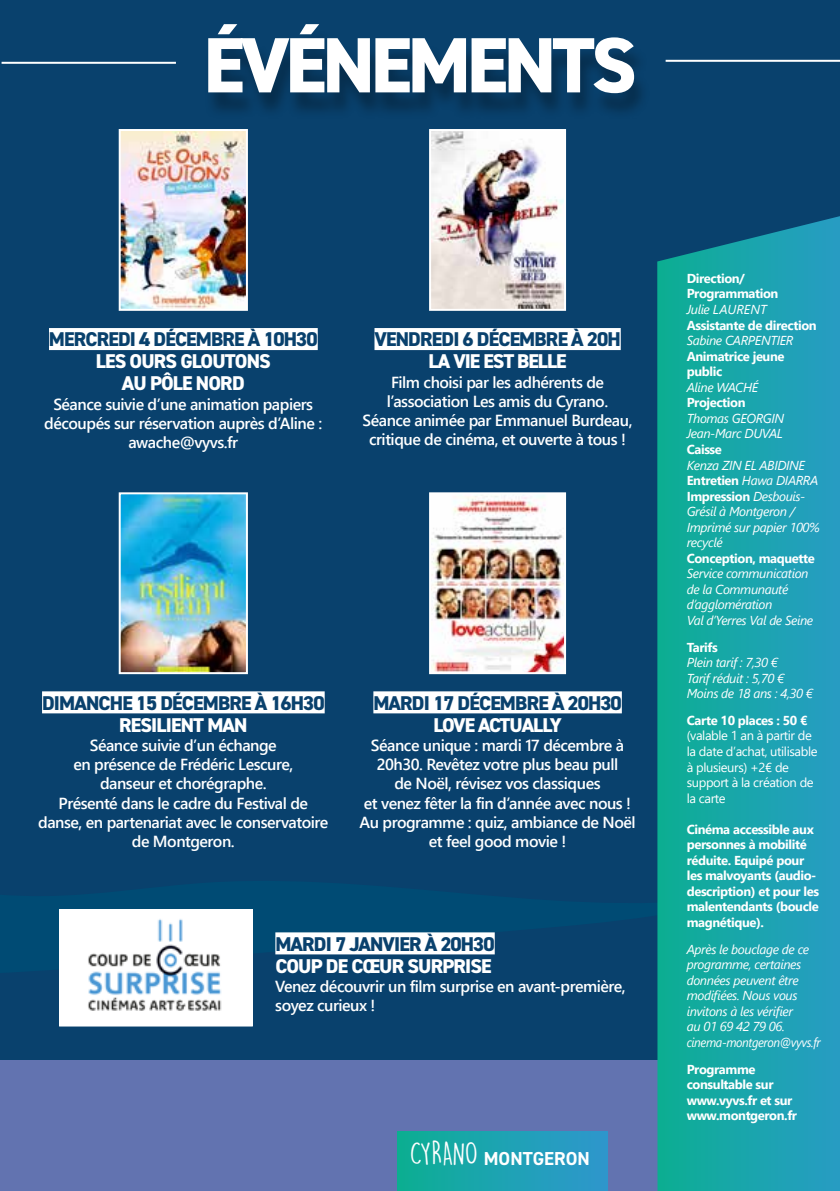
<style>
.page{position:relative;width:840px;height:1191px;background:#fff}
.page>*{position:absolute;margin:0;border:0;box-sizing:border-box;transform-origin:0 0}
.t1{font:800 78.6px "DIN2014";letter-spacing:-.05em;color:#fff}
.t2{font:800 20px "DIN2014";letter-spacing:-.04em;color:#09416d}
.t3{font:800 20px/22px "DIN2014";letter-spacing:-.04em;color:#fff;text-align:center}
.t4{font:800 20px "DIN2014";letter-spacing:-.06em;color:#fff}
.t5{font:700 18.8px "DIN2014";color:#fff}
.t6{font:600 16px/19.2px "Segoe UI";letter-spacing:-.03em;color:#fff;text-align:center}
.t7{font:italic 13px/15.6px "Segoe UI";letter-spacing:-.03em;color:#fff}
.t8{font:700 13px/15.6px "Segoe UI";letter-spacing:-.03em;color:#fff}
.t9{font:13px/15.6px "Segoe UI";letter-spacing:-.03em;color:#fff}
.t10{font:italic 13px "Segoe UI";letter-spacing:-.005em;color:#fff}
.s1{font-family:"DK Lemon Yellow Sun";font-weight:400;font-size:29.2px}
.s2{font-weight:700;font-style:normal}
</style>
<div class="page">
<div style="left:0;top:0;width:839px;height:1174px;background:#09416d"></div>
<div style="left:0;top:1060px;width:839px;height:131px;background:#6273b0"></div>
<svg style="left:657px;top:216px;width:182px;height:975px"></svg>
<div style="left:49px;top:328px;width:268px;height:22px;background:#fff"></div>
<div style="left:374px;top:328px;width:246px;height:22px;background:#fff"></div>
<img style="left:122px;top:132px;width:123px;height:176px">
<div style="left:119px;top:129px;width:129px;height:182px;border:2px solid #fff"></div>
<img style="left:432px;top:132px;width:130px;height:176px">
<div style="left:429px;top:129px;width:136px;height:182px;border:2px solid #fff"></div>
<div style="left:203px;top:30px;width:447px;height:91px;background:#000;opacity:.3"></div>
<hr style="left:2px;top:62px;width:174px;height:2px;background:#fff">
<hr style="left:665px;top:60px;width:174px;height:2px;background:#fff">
<div style="left:42px;top:691px;width:282px;height:22px;background:#fff"></div>
<div style="left:373px;top:691px;width:248px;height:22px;background:#fff"></div>
<img style="left:122px;top:495px;width:123px;height:176px">
<div style="left:119px;top:492px;width:129px;height:182px;border:2px solid #fff"></div>
<img style="left:432px;top:495px;width:130px;height:176px">
<div style="left:429px;top:492px;width:136px;height:182px;border:2px solid #fff"></div>
<div style="left:275px;top:932px;width:219px;height:22px;background:#fff"></div>
<img style="left:62px;top:912px;width:188px;height:111px">
<div style="left:59px;top:909px;width:194px;height:117px;border:2px solid #fff"></div>
<div style="left:397px;top:1131px;width:210px;height:60px;background:linear-gradient(to right,#0baf93,#2e97cf)"></div>
<h1 class="t1" style="left:203px;top:13px;width:434px">ÉVÉNEMENTS</h1>
<p class="t2" style="left:49px;top:326px;width:270px">MERCREDI 4 DÉCEMBRE À 10H30</p>
<p class="t3" style="left:96px;top:350px;width:176px">LES OURS GLOUTONS<br>AU PÔLE NORD</p>
<p class="t6" style="left:44px;top:393px;width:279px">Séance suivie d’une animation papiers découpés sur réservation auprès d’Aline : awache@vyvs.fr</p>
<p class="t2" style="left:374px;top:326px;width:247px">VENDREDI 6 DÉCEMBRE À 20H</p>
<p class="t3" style="left:428px;top:350px;width:140px">LA VIE EST BELLE</p>
<p class="t6" style="left:362px;top:371px;width:271px">Film choisi par les adhérents de l’association Les amis du Cyrano.<br>Séance animée par Emmanuel Burdeau, critique de cinéma, et ouverte à tous !</p>
<p class="t2" style="left:42px;top:689px;width:284px">DIMANCHE 15 DÉCEMBRE À 16H30</p>
<p class="t3" style="left:119px;top:714px;width:130px">RESILIENT MAN</p>
<p class="t6" style="left:38px;top:734px;width:291px">Séance suivie d’un échange<br>en présence de Frédéric Lescure,<br>danseur et chorégraphe.<br>Présenté dans le cadre du Festival de danse, en partenariat avec le conservatoire de Montgeron.</p>
<p class="t2" style="left:373px;top:689px;width:250px">MARDI 17 DÉCEMBRE À 20H30</p>
<p class="t4" style="left:433px;top:711px;width:130px">LOVE ACTUALLY</p>
<p class="t6" style="left:359px;top:734px;width:277px">Séance unique : mardi 17 décembre à<br>20h30. Revêtez votre plus beau pull<br>de Noël, révisez vos classiques<br>et venez fêter la fin d’année avec nous !<br>Au programme : quiz, ambiance de Noël et feel good movie !</p>
<p class="t2" style="left:275px;top:930px;width:221px">MARDI 7 JANVIER À 20H30</p>
<p class="t3" style="left:275px;top:955px;width:218px">COUP DE CŒUR SURPRISE</p>
<p class="t6" style="left:275px;top:975px;width:352px;text-align:left">Venez découvrir un film surprise en avant-première, soyez curieux !</p>
<p class="t5" style="left:409px;top:1145px;width:181px"><span class="s1">CYRANO</span> MONTGERON</p>
<p class="t8" style="left:686px;top:269px;width:93px">Direction/<br>Programmation</p>
<p class="t10" style="left:686px;top:297px;width:82px">Julie LAURENT</p>
<p class="t8" style="left:686px;top:316px;width:131px">Assistante de direction</p>
<p class="t7" style="left:686px;top:330px;width:108px">Sabine CARPENTIER</p>
<p class="t8" style="left:686px;top:347px;width:99px">Animatrice jeune public</p>
<p class="t7" style="left:686px;top:377px;width:73px">Aline WACHÉ</p>
<p class="t8" style="left:686px;top:394px;width:60px">Projection</p>
<p class="t7" style="left:686px;top:408px;width:99px">Thomas GEORGIN<br>Jean-Marc DUVAL</p>
<p class="t8" style="left:686px;top:440px;width:37px">Caisse</p>
<p class="t7" style="left:686px;top:455px;width:135px">Kenza ZIN EL ABIDINE<br><span class="s2">Entretien</span> Hawa DIARRA<br><span class="s2">Impression</span> Desbouis-<br>Grésil à Montgeron /<br>Imprimé sur papier 100% recyclé</p>
<p class="t8" style="left:686px;top:549px;width:129px">Conception, maquette</p>
<p class="t7" style="left:686px;top:564px;width:128px">Service communication de la Communauté d’agglomération<br>Val d’Yerres Val de Seine</p>
<p class="t8" style="left:686px;top:638px;width:33px">Tarifs</p>
<p class="t7" style="left:686px;top:652px;width:127px">Plein tarif : 7,30 €<br>Tarif réduit : 5,70 €<br>Moins de 18 ans : 4,30 €</p>
<p class="t8" style="left:686px;top:711px;width:122px">Carte 10 places : 50 €</p>
<p class="t9" style="left:686px;top:727px;width:132px">(valable 1 an à partir de la date d’achat, utilisable à plusieurs) +2€ de support à la création de la carte</p>
<p class="t8" style="left:686px;top:820px;width:134px">Cinéma accessible aux personnes à mobilité réduite. Equipé pour les malvoyants (audio&shy;description) et pour les malentendants (boucle magnétique).</p>
<p class="t7" style="left:686px;top:939px;width:135px">Après le bouclage de ce programme, certaines données peuvent être modifiées. Nous vous invitons à les vérifier<br>au 01 69 42 79 06. cinema-montgeron@vyvs.fr</p>
<p class="t8" style="left:686px;top:1060px;width:112px">Programme consultable sur www.vyvs.fr et sur www.montgeron.fr</p>
</div>
